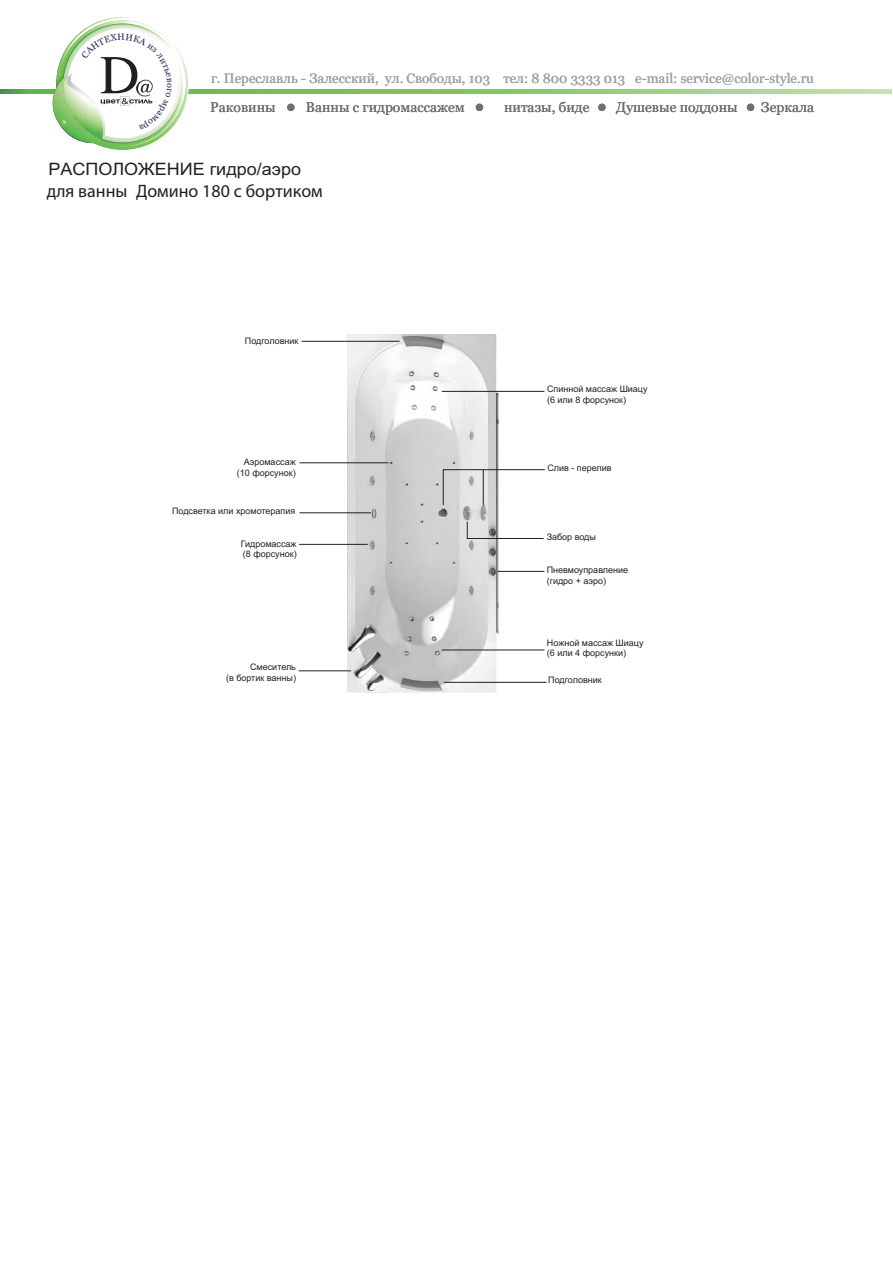
<style>
.page{position:relative;width:893px;height:1263px;background:#fff}
.page>*{position:absolute;margin:0;border:0;box-sizing:border-box;transform-origin:0 0}
.t1{font:18px "Myriad Pro";color:#231f20}
.t2{font:17.1px "Arial";color:#231f20;scale:1.05 1}
.t3{font:13.95px "Georgia";color:#6d7073}
.t4{font:13.5px "Georgia";color:#9fa3a7}
.t5{font:9px/10.8px "Arial";color:#231f20}
</style>
<div class="page">
<svg style="left:0;top:89px;width:892px;height:5px;background:#8fc872"></svg>
<div style="left:287px;top:104px;width:8px;height:7px;background:#6d7073;border-radius:50%"></div>
<div style="left:476px;top:104px;width:7px;height:7px;background:#6d7073;border-radius:50%"></div>
<div style="left:598px;top:104px;width:8px;height:7px;background:#6d7073;border-radius:50%"></div>
<div style="left:747px;top:104px;width:7px;height:7px;background:#6d7073;border-radius:50%"></div>
<img style="left:347px;top:335px;width:152px;height:358px">
<hr style="left:442px;top:391px;width:102px;height:1px;background:#231f20">
<hr style="left:497px;top:571px;width:47px;height:1px;background:#231f20">
<svg style="left:443px;top:469px;width:102px;height:36px"></svg>
<hr style="left:483px;top:470px;width:1px;height:35px;background:#231f20">
<svg style="left:467px;top:521px;width:77px;height:18px"></svg>
<hr style="left:442px;top:650px;width:102px;height:1px;background:#231f20">
<hr style="left:302px;top:341px;width:98px;height:1px;background:#231f20">
<hr style="left:444px;top:682px;width:102px;height:1px;background:#231f20">
<hr style="left:299px;top:462px;width:89px;height:1px;background:#231f20">
<hr style="left:299px;top:512px;width:72px;height:1px;background:#231f20">
<hr style="left:299px;top:670px;width:52px;height:1px;background:#231f20">
<hr style="left:299px;top:544px;width:69px;height:1px;background:#231f20">
<svg style="left:43px;top:17px;width:149px;height:133px"></svg>
<h3 class="t4" style="left:211px;top:70px;width:604px">г. Переславль - Залесский, ул. Свободы, 103 тел: 8 800 3333 013 e-mail: service@color-style.ru</h3>
<h3 class="t3" style="left:504px;top:99px;width:87px">нитазы, биде</h3>
<h3 class="t3" style="left:616px;top:99px;width:123px">Душевые поддоны</h3>
<h3 class="t3" style="left:761px;top:99px;width:55px">Зеркала</h3>
<h3 class="t3" style="left:210px;top:99px;width:67px">Раковины</h3>
<h3 class="t3" style="left:306px;top:99px;width:160px">Ванны с гидромассажем</h3>
<h2 class="t2" style="left:48px;top:158px;width:242px">РАСПОЛОЖЕНИЕ гидро/аэро</h2>
<h1 class="t1" style="left:47px;top:184px;width:277px">для ванны Домино 180 с бортиком</h1>
<p class="t5" style="left:245px;top:335px;width:55px">Подголовник</p>
<p class="t5" style="left:237px;top:457px;width:60px;text-align:right">Аэромассаж (10 форсунок)</p>
<p class="t5" style="left:172px;top:505px;width:125px">Подсветка или хромотерапия</p>
<p class="t5" style="left:241px;top:538px;width:57px">Гидромассаж (8 форсунок)</p>
<p class="t5" style="left:226px;top:662px;width:71px;text-align:right">Смеситель<br>(в бортик ванны)</p>
<p class="t5" style="left:547px;top:383px;width:102px">Спинной массаж Шиацу (6 или 8 форсунок)</p>
<p class="t5" style="left:547px;top:462px;width:66px">Слив - перелив</p>
<p class="t5" style="left:547px;top:531px;width:51px">Забор воды</p>
<p class="t5" style="left:547px;top:565px;width:83px">Пневмоуправление (гидро + аэро)</p>
<p class="t5" style="left:547px;top:637px;width:98px">Ножной массаж Шиацу (6 или 4 форсунки)</p>
<p class="t5" style="left:548px;top:675px;width:55px">Подголовник</p>
</div>
